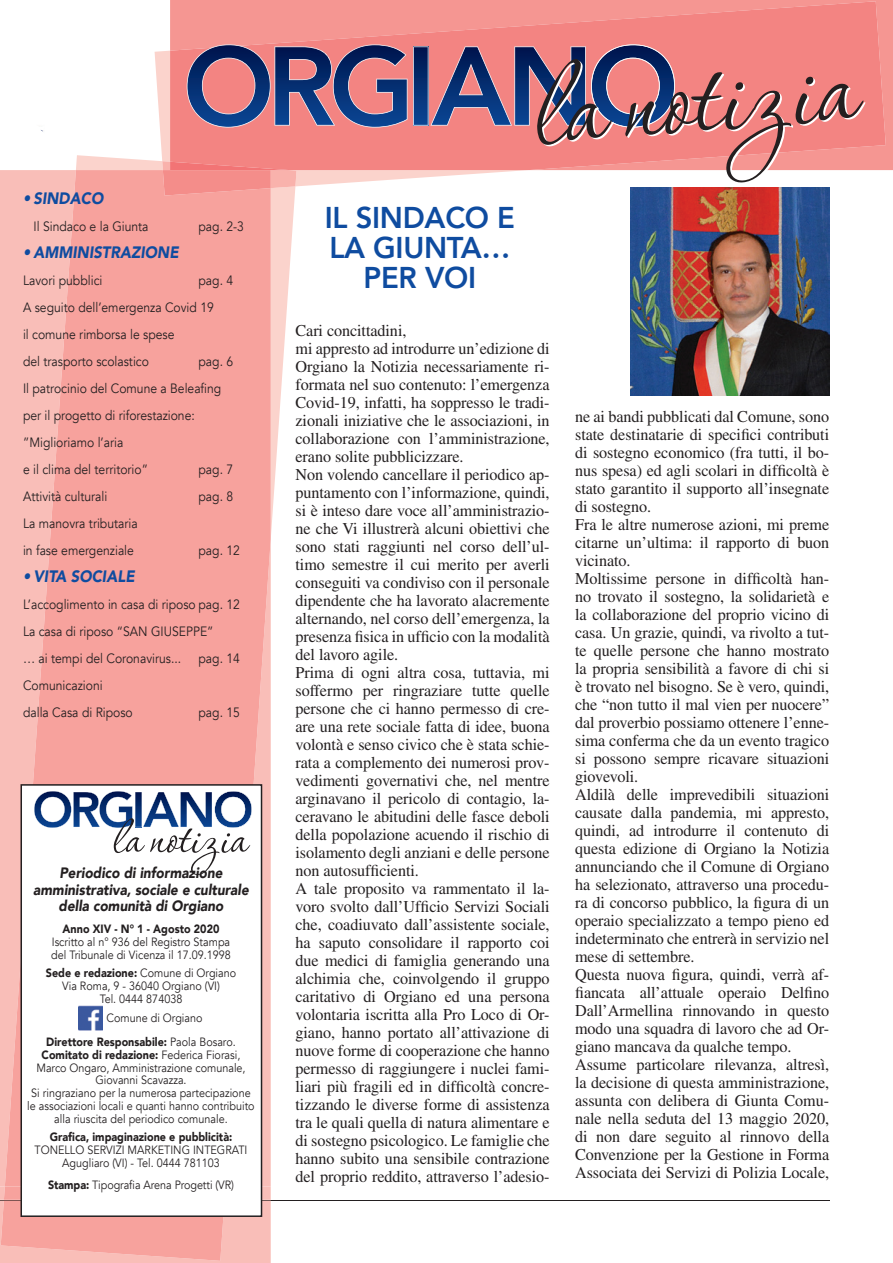
<style>
.page{position:relative;width:893px;height:1263px;background:#fff}
.page>*{position:absolute;margin:0;border:0;box-sizing:border-box;transform-origin:0 0}
.t1{font:136.8px "Corinthia";color:#231f20}
.t2{font:57px "Corinthia";color:#231f20}
.t3{font:800 30px/30px "Avenir";letter-spacing:-.01em;color:#0f4ca0;text-align:center}
.t4{font:16.5px/18px "Times";letter-spacing:-.005em;color:#231f20}
.t5{font:italic 900 16.5px "Avenir";color:#0f4ca0;scale:.9 1}
.t6{font:italic 900 15px/16.5px "Avenir";color:#231f20;text-align:center;scale:.9 1}
.t7{font:13.5px/27px "Avenir";color:#231f20;scale:.9 1}
.t8{font:12px/12.8px "Avenir";color:#231f20;text-align:center;scale:.9 1}
.t9{font:900 12px "Avenir";color:#231f20;scale:.9 1}
.s1{font-weight:900}
</style>
<div class="page">
<hr style="left:0;top:1200px;width:829px;height:1px;background:#231f20">
<svg style="left:155px;top:51px;width:374px;height:135px;fill:#fbd3cc"></svg>
<svg style="left:170px;top:1px;width:716px;height:169px;background:#f38986"></svg>
<svg style="left:76px;top:155px;width:219px;height:378px;fill:#fbd3cc"></svg>
<svg style="left:0;top:1186px;width:271px;height:77px;background:#f7aca6"></svg>
<svg style="left:5px;top:170px;width:266px;height:1016px;background:#f7a8a3"></svg>
<svg style="left:162px;top:161px;width:135px;height:35px;background:#f49491"></svg>
<img style="left:630px;top:187px;width:199px;height:208px">
<div style="left:21px;top:785px;width:240px;height:431px;background:#fff"></div>
<div style="left:21px;top:784px;width:241px;height:433px;border:2px solid #231f20"></div>
<svg style="left:187px;top:44px;width:220px;height:84px;background:#84617f"></svg>
<svg style="left:413px;top:44px;width:262px;height:84px;background:#8a6581"></svg>
<svg style="left:34px;top:791px;width:218px;height:37px"></svg>
<img style="left:79px;top:1005px;width:23px;height:26px">
<p class="t5" style="left:23px;top:184px;width:91px">• SINDACO</p>
<p class="t7" style="left:34px;top:213px;width:129px">Il Sindaco e la Giunta</p>
<p class="t7" style="left:199px;top:213px;width:52px">pag. 2-3</p>
<p class="t5" style="left:23px;top:238px;width:174px">• AMMINISTRAZIONE</p>
<p class="t7" style="left:23px;top:267px;width:90px">Lavori pubblici</p>
<p class="t7" style="left:23px;top:267px;width:235px;text-indent:175px">pag. 4<br>A seguito dell’emergenza Covid 19<br>il comune rimborsa le spese<br>del trasporto scolastico</p>
<p class="t7" style="left:23px;top:348px;width:235px;text-indent:176px">pag. 6<br>Il patrocinio del Comune a Beleafing per il progetto di riforestazione: ”Miglioriamo l’aria<br>e il clima del territorio”</p>
<p class="t7" style="left:199px;top:456px;width:40px">pag. 7</p>
<p class="t7" style="left:23px;top:483px;width:95px">Attività culturali</p>
<p class="t7" style="left:199px;top:483px;width:40px">pag. 8</p>
<p class="t7" style="left:23px;top:510px;width:129px">La manovra tributaria in fase emergenziale</p>
<p class="t7" style="left:199px;top:537px;width:48px">pag. 12</p>
<p class="t5" style="left:23px;top:562px;width:126px">• VITA SOCIALE</p>
<p class="t7" style="left:23px;top:591px;width:243px">L’accoglimento in casa di riposo pag. 12<br>La casa di riposo “SAN GIUSEPPE”<br>… ai tempi del Coronavirus...</p>
<p class="t7" style="left:199px;top:645px;width:48px">pag. 14</p>
<p class="t7" style="left:23px;top:672px;width:124px">Comunicazioni<br>dalla Casa di Riposo</p>
<p class="t7" style="left:199px;top:699px;width:48px">pag. 15</p>
<h2 class="t2" style="left:111px;top:809px;width:137px">la notizia</h2>
<p class="t6" style="left:33px;top:865px;width:241px">Periodico di informazione amministrativa, sociale e culturale della comunità di Orgiano</p>
<p class="t9" style="left:63px;top:918px;width:176px">Anno XIV - N° 1 - Agosto 2020</p>
<p class="t8" style="left:51px;top:935px;width:201px;text-align:left">Iscritto al n° 936 del Registro Stampa del Tribunale di Vicenza il 17.09.1998</p>
<p class="t8" style="left:46px;top:967px;width:213px"><span class="s1">Sede e redazione:</span> Comune di Orgiano<br>Via Roma, 9 - 36040 Orgiano (VI)<br>Tel. 0444 874038</p>
<p class="t8" style="left:46px;top:1006px;width:212px;line-height:24px;text-align:left;text-indent:60px">Comune di Orgiano<br><span class="s1">Direttore Responsabile:</span> Paola Bosaro.</p>
<p class="t8" style="left:27px;top:1049px;width:254px"><span class="s1">Comitato di redazione:</span> Federica Fiorasi, Marco Ongaro, Amministrazione comunale, Giovanni Scavazza.<br>Si ringraziano per la numerosa partecipazione le associazioni locali e quanti hanno contribuito alla riuscita del periodico comunale.</p>
<p class="t9" style="left:50px;top:1127px;width:204px">Grafica, impaginazione e pubblicità:</p>
<p class="t8" style="left:35px;top:1144px;width:238px">TONELLO SERVIZI MARKETING INTEGRATI<br>Agugliaro (VI) - Tel. 0444 781103</p>
<p class="t8" style="left:48px;top:1179px;width:208px"><span class="s1">Stampa:</span> Tipografia Arena Progetti (VR)</p>
<h3 class="t3" style="left:325px;top:202px;width:192px">IL SINDACO E<br>LA GIUNTA…<br>PER VOI</h3>
<h1 class="t1" style="left:523px;top:42px;width:327px;rotate:-5deg">la notizia</h1>
<p class="t4" style="left:296px;top:321px;width:256px">Cari concittadini,<br>mi appresto ad introdurre un’edizione di Orgiano la Notizia necessariamente ri&shy;formata nel suo contenuto: l’emergenza Covid-19, infatti, ha soppresso le tradi&shy;zionali iniziative che le associazioni, in collaborazione con l’amministrazione, erano solite pubblicizzare.<br>Non volendo cancellare il periodico ap&shy;puntamento con l’informazione, quindi, si è inteso dare voce all’amministrazio&shy;ne che Vi illustrerà alcuni obiettivi che sono stati raggiunti nel corso dell’ul&shy;timo semestre il cui merito per averli conseguiti va condiviso con il personale dipendente che ha lavorato alacremente alternando, nel corso dell’emergenza, la presenza fisica in ufficio con la modalità del lavoro agile.<br>Prima di ogni altra cosa, tuttavia, mi soffermo per ringraziare tutte quelle persone che ci hanno permesso di cre&shy;are una rete sociale fatta di idee, buona volontà e senso civico che è stata schie&shy;rata a complemento dei numerosi prov&shy;vedimenti governativi che, nel mentre arginavano il pericolo di contagio, la&shy;ceravano le abitudini delle fasce deboli della popolazione acuendo il rischio di isolamento degli anziani e delle persone non autosufficienti.<br>A tale proposito va rammentato il la&shy;voro svolto dall’Ufficio Servizi Sociali che, coadiuvato dall’assistente sociale, ha saputo consolidare il rapporto coi due medici di famiglia generando una alchimia che, coinvolgendo il gruppo caritativo di Orgiano ed una persona volontaria iscritta alla Pro Loco di Or&shy;giano, hanno portato all’attivazione di nuove forme di cooperazione che hanno permesso di raggiungere i nuclei fami&shy;liari più fragili ed in difficoltà concre&shy;tizzando le diverse forme di assistenza tra le quali quella di natura alimentare e di sostegno psicologico. Le famiglie che hanno subito una sensibile contrazione del proprio reddito, attraverso l’adesio-</p>
<p class="t4" style="left:575px;top:407px;width:256px">ne ai bandi pubblicati dal Comune, sono state destinatarie di specifici contributi di sostegno economico (fra tutti, il bo&shy;nus spesa) ed agli scolari in difficoltà è stato garantito il supporto all’insegnate di sostegno.<br>Fra le altre numerose azioni, mi preme citarne un’ultima: il rapporto di buon vicinato.<br>Moltissime persone in difficoltà han&shy;no trovato il sostegno, la solidarietà e la collaborazione del proprio vicino di casa. Un grazie, quindi, va rivolto a tut&shy;te quelle persone che hanno mostrato la propria sensibilità a favore di chi si è trovato nel bisogno. Se è vero, quindi, che “non tutto il mal vien per nuocere” dal proverbio possiamo ottenere l’enne&shy;sima conferma che da un evento tragico si possono sempre ricavare situazioni giovevoli.<br>Aldilà delle imprevedibili situazioni causate dalla pandemia, mi appresto, quindi, ad introdurre il contenuto di questa edizione di Orgiano la Notizia annunciando che il Comune di Orgiano ha selezionato, attraverso una procedu&shy;ra di concorso pubblico, la figura di un operaio specializzato a tempo pieno ed indeterminato che entrerà in servizio nel mese di settembre.<br>Questa nuova figura, quindi, verrà af&shy;fiancata all’attuale operaio Delfino Dall’Armellina rinnovando in questo modo una squadra di lavoro che ad Or&shy;giano mancava da qualche tempo.<br>Assume particolare rilevanza, altresì, la decisione di questa amministrazione, assunta con delibera di Giunta Comu&shy;nale nella seduta del 13 maggio 2020, di non dare seguito al rinnovo della Convenzione per la Gestione in Forma Associata dei Servizi di Polizia Locale,</p>
</div>
